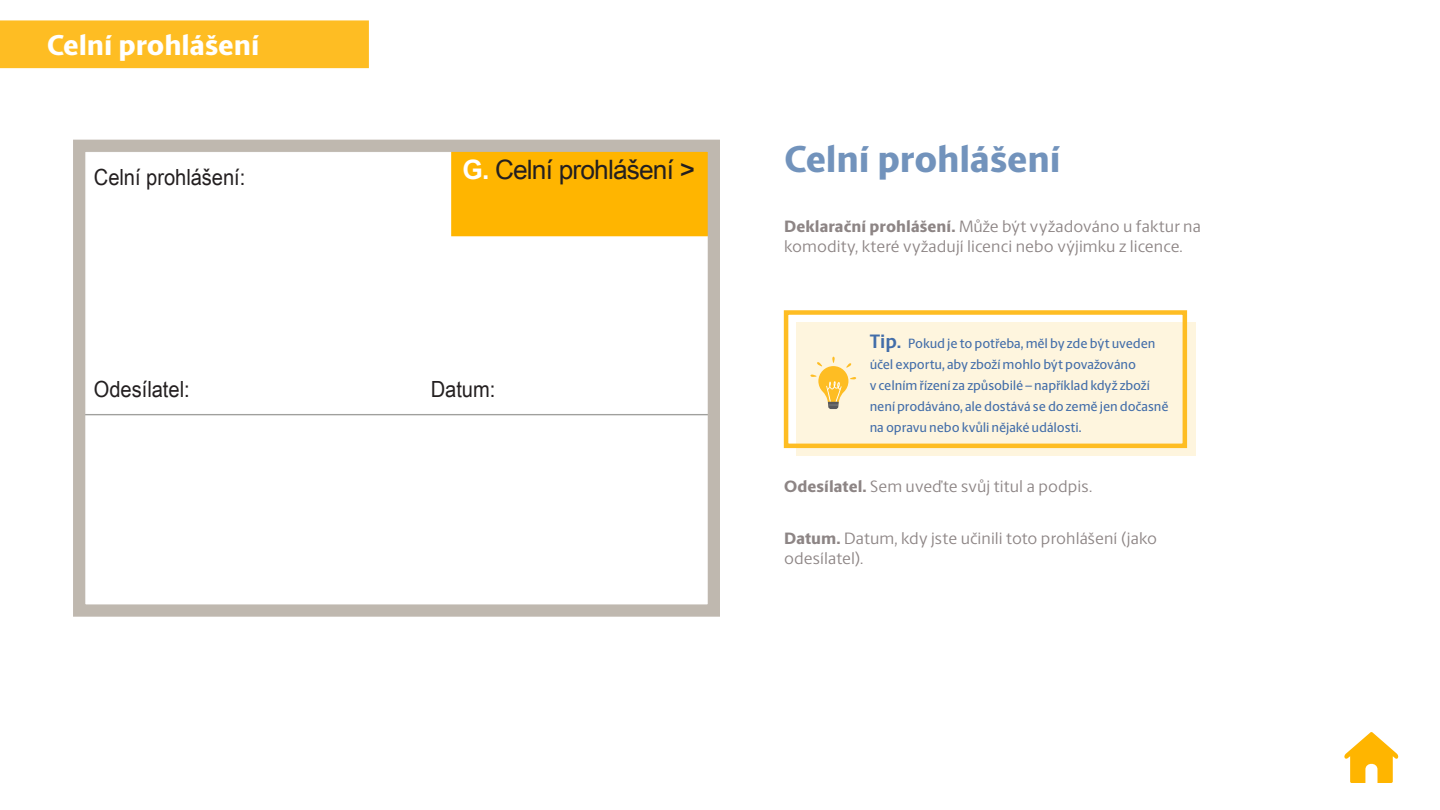
<style>
.page{position:relative;width:1440px;height:810px;background:#fff}
.page>*{position:absolute;margin:0;border:0;box-sizing:border-box;transform-origin:0 0}
.Large_Header{font:800 37.5px "UPS Berlingske Sans";letter-spacing:-.005em;color:#7293bc}
.t1{font:800 28.8px "UPS Berlingske Sans";letter-spacing:-.005em;color:#fff}
.Nav_Volume_Header{font:26.7px "Arial Unicode MS";letter-spacing:-.03em;color:#231f20}
.Nav_Volume_Header-2{font:22.35px "Arial Unicode MS";color:#231f20;scale:.9 1}
.Large_Header-2{font:16.5px/19.8px "UPS Berlingske Sans";letter-spacing:.005em;color:#8d8585}
.Large_Header-3{font:500 13.5px/21px "UPS Berlingske Sans";letter-spacing:-.01em;color:#426da9}
.s1{font-weight:700;color:#fff}
.s2{font-weight:800}
.s3{font-weight:700;font-size:19.5px}
</style>
<div class="page">
<div style="left:0;top:20px;width:369px;height:48px;background:#febd23"></div>
<img style="left:86px;top:153px;width:621px;height:263px">
<div style="left:73px;top:140px;width:647px;height:477px;border:12px solid #bfb8af"></div>
<div style="left:784px;top:310px;width:403px;height:138px;border:4px solid #febd23"></div>
<div style="left:796px;top:322px;width:399px;height:133px;background:#fef5de"></div>
<svg style="left:810px;top:357px;width:46px;height:52px;background:#f9de9e"></svg>
<svg style="left:1344px;top:732px;width:55px;height:51px"></svg>
<div style="left:456px;top:160px;width:240px;height:62px;background:#ffb500"></div>
<div style="left:88px;top:164px;width:343px;height:25px;background:#fff"></div>
<div style="left:88px;top:376px;width:248px;height:25px;background:#fff"></div>
<div style="left:424px;top:376px;width:249px;height:25px;background:#fff"></div>
<p class="t1" style="left:47px;top:24px;width:214px">Celní prohlášení</p>
<p class="Nav_Volume_Header-2" style="left:94px;top:161px;width:170px">Celní prohlášení:</p>
<p class="Nav_Volume_Header" style="left:462px;top:151px;width:234px"><span class="s1">G.</span> Celní prohlášení &gt;</p>
<p class="Nav_Volume_Header-2" style="left:94px;top:373px;width:108px">Odesílatel:</p>
<p class="Nav_Volume_Header-2" style="left:431px;top:373px;width:73px">Datum:</p>
<p class="Large_Header" style="left:784px;top:131px;width:277px">Celní prohlášení</p>
<p class="Large_Header-2" style="left:784px;top:216px;width:418px"><span class="s2">Deklarační prohlášení.</span> Může být vyžadováno u faktur na komodity, které vyžadují licenci nebo výjimku z licence.</p>
<p class="Large_Header-3" style="left:869px;top:332px;width:300px"><span class="s3">Tip.</span> Pokud je to potřeba, měl by zde být uveden účel exportu, aby zboží mohlo být považováno<br>v celním řízení za způsobilé – například když zboží není prodáváno, ale dostává se do země jen dočasně na opravu nebo kvůli nějaké události.</p>
<p class="Large_Header-2" style="left:784px;top:476px;width:309px"><span class="s2">Odesílatel.</span> Sem uveďte svůj titul a podpis.</p>
<p class="Large_Header-2" style="left:784px;top:528px;width:374px"><span class="s2">Datum.</span> Datum, kdy jste učinili toto prohlášení (jako odesílatel).</p>
</div>
